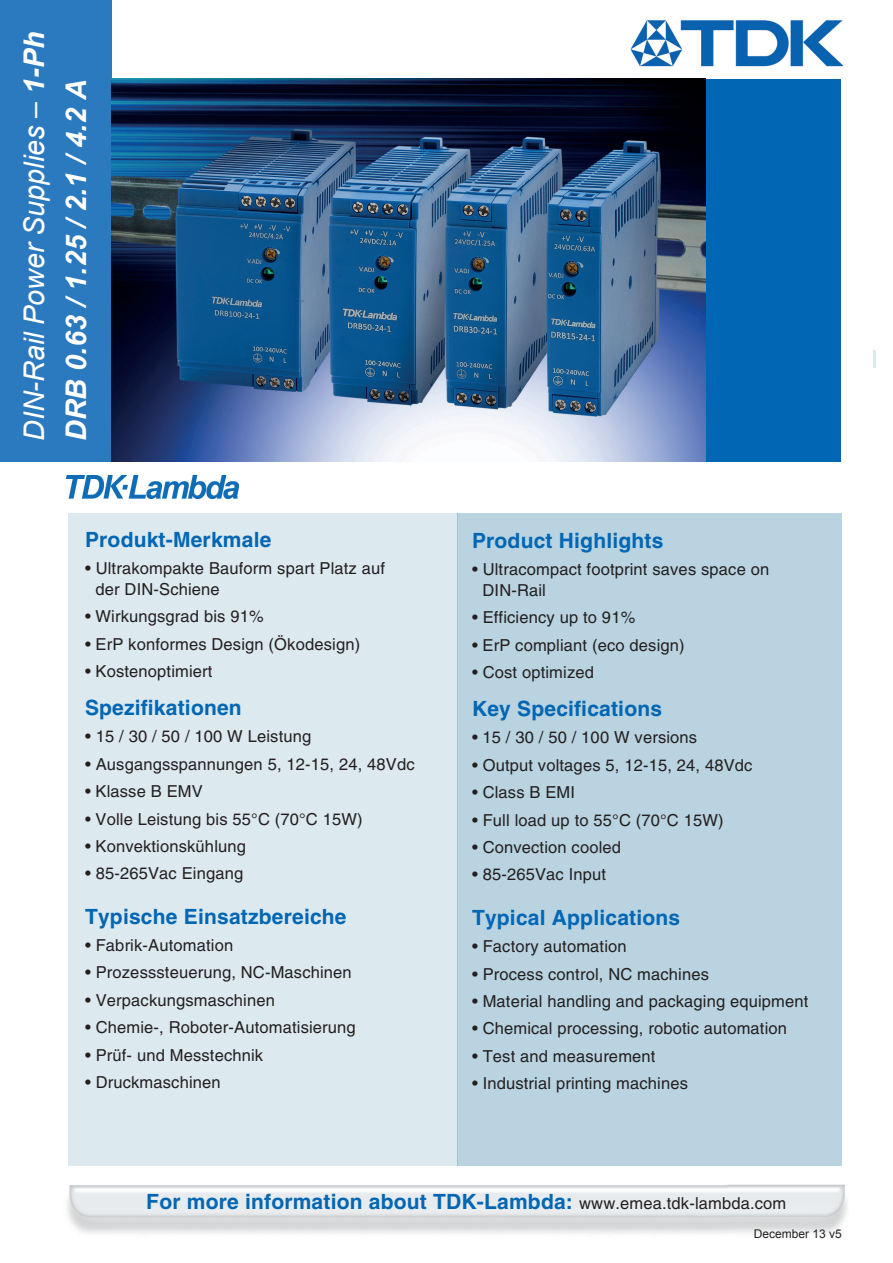
<style>
.page{position:relative;width:893px;height:1263px;background:#fff}
.page>*{position:absolute;margin:0;border:0;box-sizing:border-box;transform-origin:0 0}
.t1{font:italic 700 28.5px/42px "Arial";color:#fff}
.t2{font:700 21px "Helvetica LT Std";letter-spacing:.01em;color:#0166b3}
.t3{font:16.5px/21px "Helvetica LT Std";letter-spacing:.01em;color:#231f20}
.t4{font:12px "Arial";color:#231f20}
.s1{font-weight:400}
.s2{font-family:"Helvetica LT Std";font-weight:400;font-style:normal}
.s3{font-weight:400;font-size:16.5px;color:#231f20}
</style>
<div class="page">
<div style="left:68px;top:513px;width:389px;height:652px;background:#dce9ef"></div>
<div style="left:457px;top:513px;width:385px;height:652px;background:#b9d3e0"></div>
<div style="left:0;top:0;width:112px;height:461px;background:#2b79be"></div>
<div style="left:704px;top:79px;width:136px;height:382px;background:#0166b3"></div>
<svg style="left:874px;top:351px;width:2px;height:17px"></svg>
<img style="left:67px;top:475px;width:172px;height:24px">
<img style="left:630px;top:20px;width:212px;height:47px">
<img style="left:112px;top:79px;width:594px;height:382px">
<h1 class="t1" style="left:14px;top:441px;width:410px;rotate:-90deg"><span class="s1">DIN-Rail Power Supplies</span> <span class="s2">–</span> 1-Ph<br>DRB 0.63 / 1.25 / 2.1 / 4.2 A</h1>
<p class="t2" style="left:85px;top:526px;width:188px">Produkt-Merkmale</p>
<p class="t3" style="left:96px;top:557px;width:291px;text-indent:-10px">• Ultrakompakte Bauform spart Platz auf der DIN-Schiene</p>
<p class="t3" style="left:85px;top:606px;width:180px">• Wirkungsgrad bis 91%</p>
<p class="t3" style="left:85px;top:633px;width:277px">• ErP konformes Design (Ökodesign)</p>
<p class="t3" style="left:85px;top:661px;width:129px">• Kostenoptimiert</p>
<p class="t2" style="left:85px;top:695px;width:158px">Spezifikationen</p>
<p class="t3" style="left:85px;top:726px;width:228px">• 15 / 30 / 50 / 100 W Leistung</p>
<p class="t3" style="left:85px;top:753px;width:331px">• Ausgangsspannungen 5, 12-15, 24, 48Vdc</p>
<p class="t3" style="left:85px;top:781px;width:119px">• Klasse B EMV</p>
<p class="t3" style="left:85px;top:808px;width:279px">• Volle Leistung bis 55°C (70°C 15W)</p>
<p class="t3" style="left:85px;top:835px;width:162px">• Konvektionskühlung</p>
<p class="t3" style="left:85px;top:863px;width:160px">• 85-265Vac Eingang</p>
<p class="t2" style="left:85px;top:903px;width:263px">Typische Einsatzbereiche</p>
<p class="t3" style="left:85px;top:935px;width:150px">• Fabrik-Automation</p>
<p class="t3" style="left:85px;top:962px;width:268px">• Prozesssteuerung, NC-Maschinen</p>
<p class="t3" style="left:85px;top:989px;width:191px">• Verpackungsmaschinen</p>
<p class="t3" style="left:85px;top:1017px;width:272px">• Chemie-, Roboter-Automatisierung</p>
<p class="t3" style="left:85px;top:1044px;width:180px">• Prüf- und Messtechnik</p>
<p class="t3" style="left:85px;top:1072px;width:137px">• Druckmaschinen</p>
<p class="t2" style="left:472px;top:527px;width:193px">Product Highlights</p>
<p class="t3" style="left:482px;top:559px;width:288px;text-indent:-10px">• Ultracompact footprint saves space on<br>DIN-Rail</p>
<p class="t3" style="left:472px;top:607px;width:165px">• Efficiency up to 91%</p>
<p class="t3" style="left:472px;top:634px;width:214px">• ErP compliant (eco design)</p>
<p class="t3" style="left:472px;top:662px;width:123px">• Cost optimized</p>
<p class="t2" style="left:472px;top:696px;width:192px">Key Specifications</p>
<p class="t3" style="left:472px;top:727px;width:227px">• 15 / 30 / 50 / 100 W versions</p>
<p class="t3" style="left:472px;top:754px;width:282px">• Output voltages 5, 12-15, 24, 48Vdc</p>
<p class="t3" style="left:472px;top:782px;width:105px">• Class B EMI</p>
<p class="t3" style="left:472px;top:809px;width:253px">• Full load up to 55°C (70°C 15W)</p>
<p class="t3" style="left:472px;top:837px;width:151px">• Convection cooled</p>
<p class="t3" style="left:472px;top:864px;width:136px">• 85-265Vac Input</p>
<p class="t2" style="left:472px;top:904px;width:210px">Typical Applications</p>
<p class="t3" style="left:472px;top:936px;width:156px">• Factory automation</p>
<p class="t3" style="left:472px;top:963px;width:239px">• Process control, NC machines</p>
<p class="t3" style="left:472px;top:990px;width:338px">• Material handling and packaging equipment</p>
<p class="t3" style="left:472px;top:1018px;width:316px">• Chemical processing, robotic automation</p>
<p class="t3" style="left:472px;top:1045px;width:185px">• Test and measurement</p>
<p class="t3" style="left:472px;top:1073px;width:217px">• Industrial printing machines</p>
<p class="t2" style="left:146px;top:1188px;width:642px">For more information about TDK-Lambda: <span class="s3">www.emea.tdk-lambda.com</span></p>
<p class="t4" style="left:754px;top:1226px;width:90px">December 13 v5</p>
</div>
